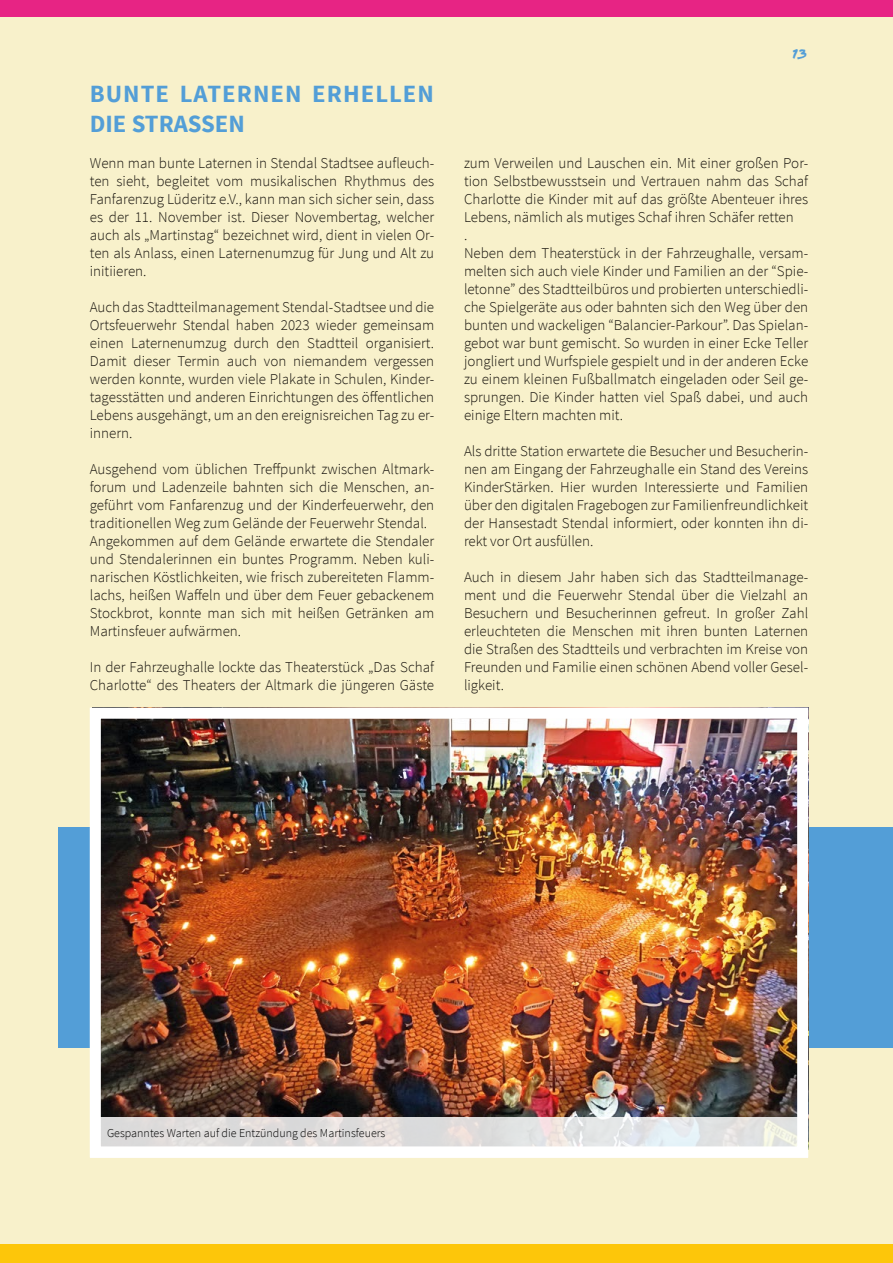
<style>
.page{position:relative;width:893px;height:1263px;background:#f8f1cb}
.page>*{position:absolute;margin:0;border:0;box-sizing:border-box;transform-origin:0 0}
.t1{font:700 24.75px/29.7px "Source Sans Pro";letter-spacing:.04em;color:#539ed7}
.t2{font:300 15px/18px "Source Sans Pro";color:#16120c;text-align:justify}
.t3{font:15px "Flood Std";color:#539ed7}
.t4{font:300 12px "Source Sans Pro";color:#000}
</style>
<div class="page">
<div style="left:58px;top:827px;width:835px;height:221px;background:#539ed7"></div>
<img style="left:102px;top:720px;width:694px;height:397px">
<div style="left:90px;top:708px;width:718px;height:449px;border:11px solid #fff"></div>
<svg style="left:90px;top:1117px;width:718px;height:40px;background:#eae9e9"></svg>
<div style="left:0;top:0;width:893px;height:17px;background:#e72484"></div>
<div style="left:0;top:1245px;width:893px;height:18px;background:#fdc60a"></div>
<h1 class="t1" style="left:90px;top:80px;width:346px">BUNTE LATERNEN ERHELLEN<br>DIE STRASSEN</h1>
<p class="t2" style="left:90px;top:154px;width:346px">Wenn man bunte Laternen in Stendal Stadtsee aufleuch&shy;ten sieht, begleitet vom musikalischen Rhythmus des Fanfarenzug Lüderitz e.V., kann man sich sicher sein, dass es der 11. November ist. Dieser Novembertag, welcher auch als „Martinstag“ bezeichnet wird, dient in vielen Or&shy;ten als Anlass, einen Laternenumzug für Jung und Alt zu initiieren.</p>
<p class="t2" style="left:90px;top:298px;width:346px">Auch das Stadtteilmanagement Stendal-Stadtsee und die Ortsfeuerwehr Stendal haben 2023 wieder gemeinsam einen Laternenumzug durch den Stadtteil organisiert.<br>Damit dieser Termin auch von niemandem vergessen werden konnte, wurden viele Plakate in Schulen, Kinder&shy;tagesstätten und anderen Einrichtungen des öffentlichen Lebens ausgehängt, um an den ereignisreichen Tag zu er&shy;innern.</p>
<p class="t2" style="left:90px;top:460px;width:346px;text-align:left">Ausgehend vom üblichen Treffpunkt zwischen Altmark&shy;forum und Ladenzeile bahnten sich die Menschen, an&shy;geführt vom Fanfarenzug und der Kinderfeuerwehr, den traditionellen Weg zum Gelände der Feuerwehr Stendal.<br>Angekommen auf dem Gelände erwartete die Stendaler und Stendalerinnen ein buntes Programm. Neben kuli&shy;narischen Köstlichkeiten, wie frisch zubereiteten Flamm&shy;lachs, heißen Waffeln und über dem Feuer gebackenem Stockbrot, konnte man sich mit heißen Getränken am Martinsfeuer aufwärmen.</p>
<p class="t2" style="left:90px;top:658px;width:346px">In der Fahrzeughalle lockte das Theaterstück „Das Schaf<br>Charlotte“ des Theaters der Altmark die jüngeren Gäste</p>
<p class="t3" style="left:792px;top:45px;width:16px">13</p>
<p class="t2" style="left:464px;top:154px;width:346px;text-align:left">zum Verweilen und Lauschen ein. Mit einer großen Por&shy;tion Selbstbewusstsein und Vertrauen nahm das Schaf Charlotte die Kinder mit auf das größte Abenteuer ihres Lebens, nämlich als mutiges Schaf ihren Schäfer retten<br>.<br>Neben dem Theaterstück in der Fahrzeughalle, versam&shy;melten sich auch viele Kinder und Familien an der “Spie&shy;letonne” des Stadtteilbüros und probierten unterschiedli&shy;che Spielgeräte aus oder bahnten sich den Weg über den bunten und wackeligen “Balancier-Parkour”. Das Spielan&shy;gebot war bunt gemischt. So wurden in einer Ecke Teller jongliert und Wurfspiele gespielt und in der anderen Ecke zu einem kleinen Fußballmatch eingeladen oder Seil ge&shy;sprungen. Die Kinder hatten viel Spaß dabei, und auch einige Eltern machten mit.</p>
<p class="t2" style="left:464px;top:442px;width:346px">Als dritte Station erwartete die Besucher und Besucherin&shy;nen am Eingang der Fahrzeughalle ein Stand des Vereins KinderStärken. Hier wurden Interessierte und Familien über den digitalen Fragebogen zur Familienfreundlichkeit der Hansestadt Stendal informiert, oder konnten ihn di&shy;rekt vor Ort ausfüllen.</p>
<p class="t2" style="left:464px;top:568px;width:346px">Auch in diesem Jahr haben sich das Stadtteilmanage&shy;ment und die Feuerwehr Stendal über die Vielzahl an Besuchern und Besucherinnen gefreut. In großer Zahl erleuchteten die Menschen mit ihren bunten Laternen die Straßen des Stadtteils und verbrachten im Kreise von Freunden und Familie einen schönen Abend voller Gesel&shy;ligkeit.</p>
<p class="t4" style="left:107px;top:1126px;width:280px">Gespanntes Warten auf die Entzündung des Martinsfeuers</p>
</div>
